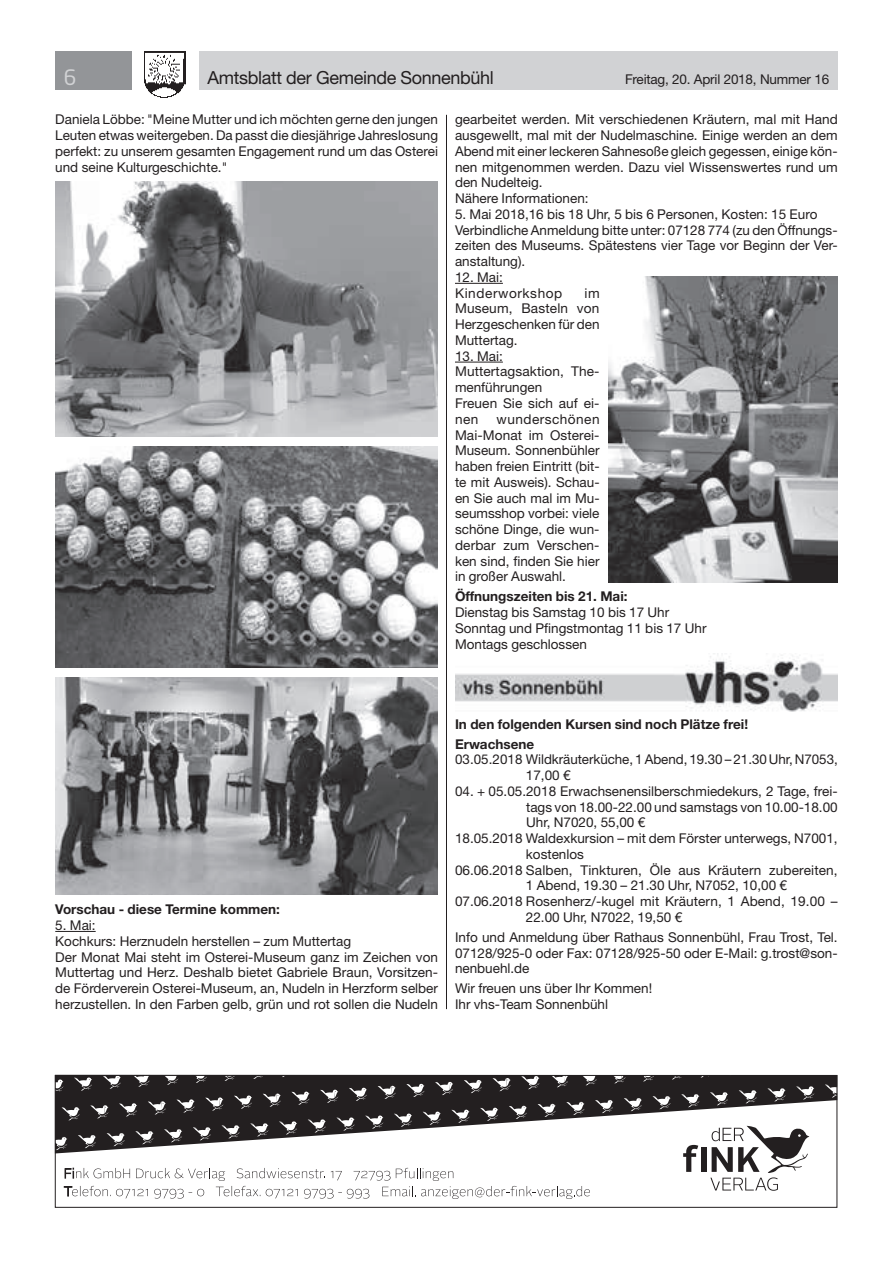
<style>
.page{position:relative;width:893px;height:1263px;background:#fff}
.page>*{position:absolute;margin:0;border:0;box-sizing:border-box;transform-origin:0 0}
.t1{font:21px "Neo Sans Std";color:#d1d2d4}
.t2{font:18px "Helvetica Neue LT Std";letter-spacing:-.02em;color:#231f20}
.t3{font:13.5px/15.8px "Helvetica Neue LT Std";color:#231f20}
.t4{font:700 13.5px/20px "Helvetica Neue LT Std";color:#231f20}
.t5{font:13.5px/15.8px "Helvetica Neue LT Std";letter-spacing:.045em;color:#231f20}
</style>
<div class="page">
<div style="left:199px;top:51px;width:639px;height:38px;background:#d1d2d4"></div>
<div style="left:55px;top:51px;width:77px;height:38px;background:#939598"></div>
<img style="left:145px;top:51px;width:41px;height:47px">
<hr style="left:55px;top:931px;width:41px;height:1px;background:#231f20">
<img style="left:55px;top:181px;width:383px;height:256px">
<img style="left:55px;top:446px;width:383px;height:221px">
<img style="left:55px;top:677px;width:383px;height:217px">
<hr style="left:455px;top:283px;width:48px;height:1px;background:#231f20">
<hr style="left:455px;top:362px;width:48px;height:1px;background:#231f20">
<img style="left:455px;top:654px;width:383px;height:58px">
<hr style="left:446px;top:115px;width:1px;height:894px;background:#231f20">
<img style="left:608px;top:277px;width:230px;height:306px">
<svg style="left:57px;top:1077px;width:778px;height:76px;fill:#231f20"></svg>
<svg style="left:825px;top:1084px;width:10px;height:14px"></svg>
<svg style="left:796px;top:1086px;width:18px;height:14px"></svg>
<svg style="left:767px;top:1088px;width:19px;height:13px"></svg>
<svg style="left:739px;top:1090px;width:18px;height:13px"></svg>
<svg style="left:710px;top:1092px;width:18px;height:13px"></svg>
<svg style="left:681px;top:1094px;width:18px;height:13px"></svg>
<svg style="left:694px;top:1077px;width:18px;height:1px"></svg>
<svg style="left:652px;top:1095px;width:19px;height:14px"></svg>
<svg style="left:624px;top:1097px;width:18px;height:14px"></svg>
<svg style="left:665px;top:1077px;width:18px;height:3px"></svg>
<svg style="left:636px;top:1077px;width:18px;height:5px"></svg>
<svg style="left:595px;top:1099px;width:18px;height:14px"></svg>
<svg style="left:566px;top:1101px;width:18px;height:14px"></svg>
<svg style="left:607px;top:1077px;width:19px;height:6px"></svg>
<svg style="left:579px;top:1077px;width:18px;height:8px"></svg>
<svg style="left:538px;top:1103px;width:18px;height:14px"></svg>
<svg style="left:509px;top:1105px;width:18px;height:14px"></svg>
<svg style="left:550px;top:1077px;width:18px;height:10px"></svg>
<svg style="left:521px;top:1077px;width:18px;height:12px"></svg>
<svg style="left:480px;top:1107px;width:18px;height:14px"></svg>
<svg style="left:451px;top:1109px;width:19px;height:14px"></svg>
<svg style="left:493px;top:1077px;width:18px;height:14px"></svg>
<svg style="left:464px;top:1079px;width:18px;height:14px"></svg>
<svg style="left:423px;top:1111px;width:18px;height:14px"></svg>
<svg style="left:394px;top:1113px;width:18px;height:14px"></svg>
<svg style="left:435px;top:1081px;width:18px;height:14px"></svg>
<svg style="left:406px;top:1083px;width:19px;height:14px"></svg>
<svg style="left:365px;top:1115px;width:18px;height:14px"></svg>
<svg style="left:336px;top:1117px;width:19px;height:14px"></svg>
<svg style="left:378px;top:1085px;width:18px;height:14px"></svg>
<svg style="left:349px;top:1087px;width:18px;height:14px"></svg>
<svg style="left:308px;top:1119px;width:18px;height:14px"></svg>
<svg style="left:279px;top:1121px;width:18px;height:14px"></svg>
<svg style="left:320px;top:1089px;width:18px;height:14px"></svg>
<svg style="left:291px;top:1091px;width:19px;height:14px"></svg>
<svg style="left:250px;top:1123px;width:18px;height:14px"></svg>
<svg style="left:222px;top:1125px;width:18px;height:13px"></svg>
<svg style="left:263px;top:1093px;width:18px;height:14px"></svg>
<svg style="left:234px;top:1095px;width:18px;height:14px"></svg>
<svg style="left:246px;top:1077px;width:19px;height:2px"></svg>
<svg style="left:218px;top:1077px;width:18px;height:4px"></svg>
<svg style="left:193px;top:1127px;width:18px;height:13px"></svg>
<svg style="left:164px;top:1129px;width:18px;height:13px"></svg>
<svg style="left:205px;top:1097px;width:18px;height:14px"></svg>
<svg style="left:176px;top:1099px;width:19px;height:14px"></svg>
<svg style="left:189px;top:1077px;width:18px;height:6px"></svg>
<svg style="left:160px;top:1077px;width:18px;height:8px"></svg>
<svg style="left:135px;top:1131px;width:19px;height:13px"></svg>
<svg style="left:107px;top:1132px;width:18px;height:14px"></svg>
<svg style="left:148px;top:1101px;width:18px;height:14px"></svg>
<svg style="left:119px;top:1103px;width:18px;height:14px"></svg>
<svg style="left:131px;top:1077px;width:19px;height:10px"></svg>
<svg style="left:103px;top:1077px;width:18px;height:12px"></svg>
<svg style="left:78px;top:1134px;width:18px;height:14px"></svg>
<svg style="left:57px;top:1136px;width:10px;height:14px"></svg>
<svg style="left:90px;top:1105px;width:19px;height:13px"></svg>
<svg style="left:62px;top:1107px;width:18px;height:13px"></svg>
<svg style="left:74px;top:1077px;width:18px;height:14px"></svg>
<svg style="left:57px;top:1079px;width:6px;height:14px"></svg>
<svg style="left:683px;top:1145px;width:15px;height:27px"></svg>
<div style="left:701px;top:1147px;width:5px;height:25px;background:#231f20"></div>
<svg style="left:710px;top:1126px;width:100px;height:65px"></svg>
<div style="left:55px;top:1075px;width:782px;height:133px;border:1px solid #231f20"></div>
<svg style="left:64px;top:1168px;width:526px;height:31px"></svg>
<h1 class="t1" style="left:64px;top:64px;width:14px">6</h1>
<h2 class="t2" style="left:207px;top:67px;width:288px">Amtsblatt der Gemeinde Sonnenbühl</h2>
<p class="t3" style="left:625px;top:71px;width:206px">Freitag, 20. April 2018, Nummer 16</p>
<p class="t3" style="left:55px;top:112px;width:384px;text-align:justify">Daniela Löbbe: "Meine Mutter und ich möchten gerne den jungen Leuten etwas weitergeben. Da passt die diesjährige Jahreslosung perfekt: zu unserem gesamten Engagement rund um das Osterei und seine Kulturgeschichte."</p>
<p class="t3" style="left:455px;top:112px;width:384px">gearbeitet werden. Mit verschiedenen Kräutern, mal mit Hand ausgewellt, mal mit der Nudelmaschine. Einige werden an dem Abend mit einer leckeren Sahnesoße gleich gegessen, einige kön&shy;nen mitgenommen werden. Dazu viel Wissenswertes rund um den Nudelteig.<br>Nähere Informationen:</p>
<p class="t3" style="left:455px;top:206px;width:384px">5. Mai 2018,16 bis 18 Uhr, 5 bis 6 Personen, Kosten: 15 Euro Verbindliche Anmeldung bitte unter: 07128 774 (zu den Öffnungs&shy;zeiten des Museums. Spätestens vier Tage vor Beginn der Ver&shy;anstaltung).</p>
<p class="t5" style="left:455px;top:269px;width:109px">12. Mai:<br>Kinderworkshop</p>
<p class="t3" style="left:455px;top:285px;width:146px;text-align:justify;text-indent:129px">im Museum, Basteln von Herzgeschenken für den Muttertag.</p>
<p class="t3" style="left:455px;top:348px;width:146px">13. Mai:<br>Muttertagsaktion, The&shy;menführungen<br>Freuen Sie sich auf ei&shy;nen</p>
<p class="t3" style="left:455px;top:411px;width:146px;text-align:justify;text-indent:42px">wunderschönen Mai-Monat im Osterei-Museum. Sonnenbühler haben freien Eintritt (bit&shy;te mit Ausweis). Schau&shy;en Sie auch mal im Mu&shy;seumsshop vorbei: viele schöne Dinge, die wun&shy;derbar zum Verschen&shy;ken sind, finden Sie hier in großer Auswahl.</p>
<p class="t4" style="left:455px;top:586px;width:174px">Öffnungszeiten bis 21. Mai:</p>
<p class="t3" style="left:455px;top:604px;width:253px">Dienstag bis Samstag 10 bis 17 Uhr<br>Sonntag und Pfingstmontag 11 bis 17 Uhr<br>Montags geschlossen</p>
<p class="t4" style="left:55px;top:899px;width:226px">Vorschau - diese Termine kommen:</p>
<p class="t3" style="left:55px;top:917px;width:384px">5. Mai:<br>Kochkurs: Herznudeln herstellen – zum Muttertag<br>Der Monat Mai steht im Osterei-Museum ganz im Zeichen von Muttertag und Herz. Deshalb bietet Gabriele Braun, Vorsitzen&shy;de Förderverein Osterei-Museum, an, Nudeln in Herzform selber herzustellen. In den Farben gelb, grün und rot sollen die Nudeln</p>
<p class="t4" style="left:455px;top:713px;width:295px">In den folgenden Kursen sind noch Plätze frei!<br>Erwachsene</p>
<p class="t3" style="left:526px;top:751px;width:313px;text-indent:-71px">03.05.2018 Wildkräuterküche, 1 Abend, 19.30 – 21.30 Uhr, N7053,<br>17,00 €</p>
<p class="t3" style="left:455px;top:783px;width:384px">04. + 05.05.2018 Erwachsenensilberschmiedekurs, 2 Tage, frei-</p>
<p class="t3" style="left:526px;top:799px;width:313px">tags von 18.00-22.00 und samstags von 10.00-18.00</p>
<p class="t3" style="left:526px;top:814px;width:121px">Uhr, N7020, 55,00 €</p>
<p class="t3" style="left:455px;top:830px;width:384px">18.05.2018 Waldexkursion – mit dem Förster unterwegs, N7001,</p>
<p class="t3" style="left:526px;top:846px;width:60px">kostenlos</p>
<p class="t3" style="left:455px;top:862px;width:384px">06.06.2018 Salben, Tinkturen, Öle aus Kräutern zubereiten,</p>
<p class="t3" style="left:526px;top:877px;width:263px">1 Abend, 19.30 – 21.30 Uhr, N7052, 10,00 €</p>
<p class="t3" style="left:455px;top:893px;width:384px">07.06.2018 Rosenherz/-kugel mit Kräutern, 1 Abend, 19.00 –</p>
<p class="t3" style="left:526px;top:909px;width:158px">22.00 Uhr, N7022, 19,50 €</p>
<p class="t3" style="left:455px;top:929px;width:384px;text-align:justify">Info und Anmeldung über Rathaus Sonnenbühl, Frau Trost, Tel.<br>07128/925-0 oder Fax: 07128/925-50 oder E-Mail: g.trost@son&shy;nenbuehl.de</p>
<p class="t3" style="left:455px;top:980px;width:199px">Wir freuen uns über Ihr Kommen!<br>Ihr vhs-Team Sonnenbühl</p>
</div>
